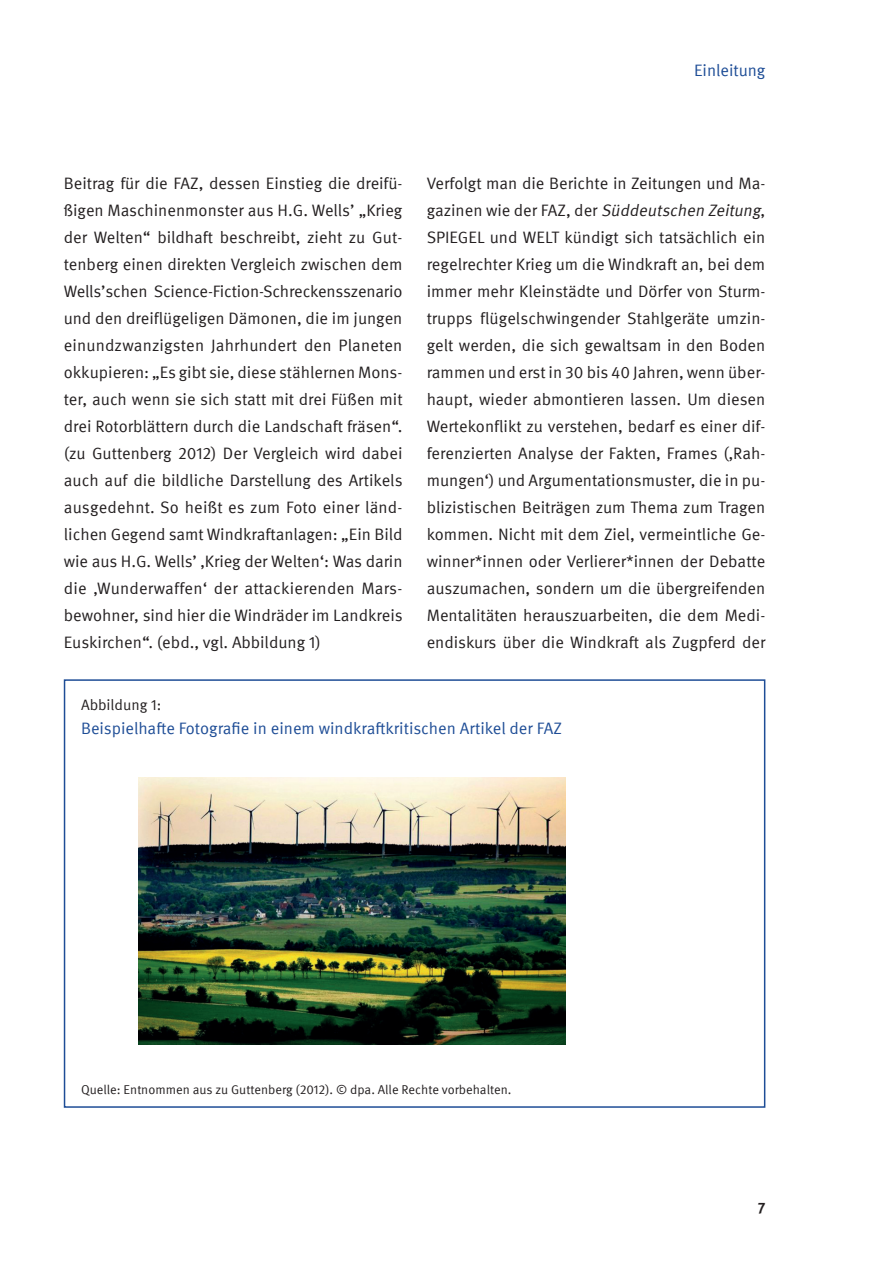
<style>
.page{position:relative;width:893px;height:1263px;background:#fff}
.page>*{position:absolute;margin:0;border:0;box-sizing:border-box;transform-origin:0 0}
.t1{font:16.5px/27px "Meta IGM";color:#231f20}
.t2{font:16.5px "Meta IGM";color:#1e4d96}
.t3{font:15px "Meta IGM";letter-spacing:-.005em;color:#231f20}
.t4{font:700 15px "Meta IGM";color:#231f20}
.t5{font:12.75px "Meta IGM";color:#231f20}
.s1{font-style:italic}
</style>
<div class="page">
<div style="left:64px;top:679px;width:701px;height:429px;border:2px solid #1e4d96"></div>
<img style="left:138px;top:778px;width:428px;height:267px">
<p class="t2" style="left:694px;top:58px;width:73px">Einleitung</p>
<p class="t1" style="left:64px;top:169px;width:340px">Beitrag für die FAZ, dessen Einstieg die dreifü&shy;ßigen Maschinenmonster aus H.G. Wells’ „Krieg der Welten“ bildhaft beschreibt, zieht zu Gut&shy;tenberg einen direkten Vergleich zwischen dem Wells’schen Science-Fiction-Schreckensszenario und den dreiflügeligen Dämonen, die im jungen einundzwanzigsten Jahrhundert den Planeten okkupieren: „Es gibt sie, diese stählernen Mons&shy;ter, auch wenn sie sich statt mit drei Füßen mit drei Rotorblättern durch die Landschaft fräsen“. (zu Guttenberg 2012) Der Vergleich wird dabei auch auf die bildliche Darstellung des Artikels ausgedehnt. So heißt es zum Foto einer länd&shy;lichen Gegend samt Windkraftanlagen: „Ein Bild wie aus H.G. Wells’ ‚Krieg der Welten‘: Was darin die ‚Wunderwaffen‘ der attackierenden Mars&shy;bewohner, sind hier die Windräder im Landkreis Euskirchen“. (ebd., vgl. Abbildung 1)</p>
<p class="t1" style="left:427px;top:169px;width:340px;text-align:justify">Verfolgt man die Berichte in Zeitungen und Ma&shy;ga z i n e n w i e d e r FAZ , d e r <span class="s1">Süddeutschen Zeitung</span>, SPIEGEL und WELT kündigt sich tatsächlich ein regelrechter Krieg um die Windkraft an, bei dem immer mehr Kleinstädte und Dörfer von Sturm&shy;trupps flügelschwingender Stahlgeräte umzin&shy;gelt werden, die sich gewaltsam in den Boden rammen und erst in 30 bis 40 Jahren, wenn über&shy;haupt, wieder abmontieren lassen. Um diesen Wertekonflikt zu verstehen, bedarf es einer dif&shy;ferenzierten Analyse der Fakten, Frames (‚Rah&shy;mungen‘) und Argumentationsmuster, die in pu&shy;blizistischen Beiträgen zum Thema zum Tragen kommen. Nicht mit dem Ziel, vermeintliche Ge&shy;winner*innen oder Verlierer*innen der Debatte auszumachen, sondern um die übergreifenden Mentalitäten herauszuarbeiten, die dem Medi&shy;endiskurs über die Windkraft als Zugpferd der</p>
<p class="t3" style="left:81px;top:694px;width:82px">Abbildung 1:</p>
<p class="t2" style="left:81px;top:716px;width:482px">Beispielhafte Fotografie in einem windkraftkritischen Artikel der FAZ</p>
<p class="t5" style="left:81px;top:1080px;width:432px">Quelle: Entnommen aus zu Guttenberg (2012). © dpa. Alle Rechte vorbehalten.</p>
<p class="t4" style="left:758px;top:1196px;width:9px">7</p>
</div>
